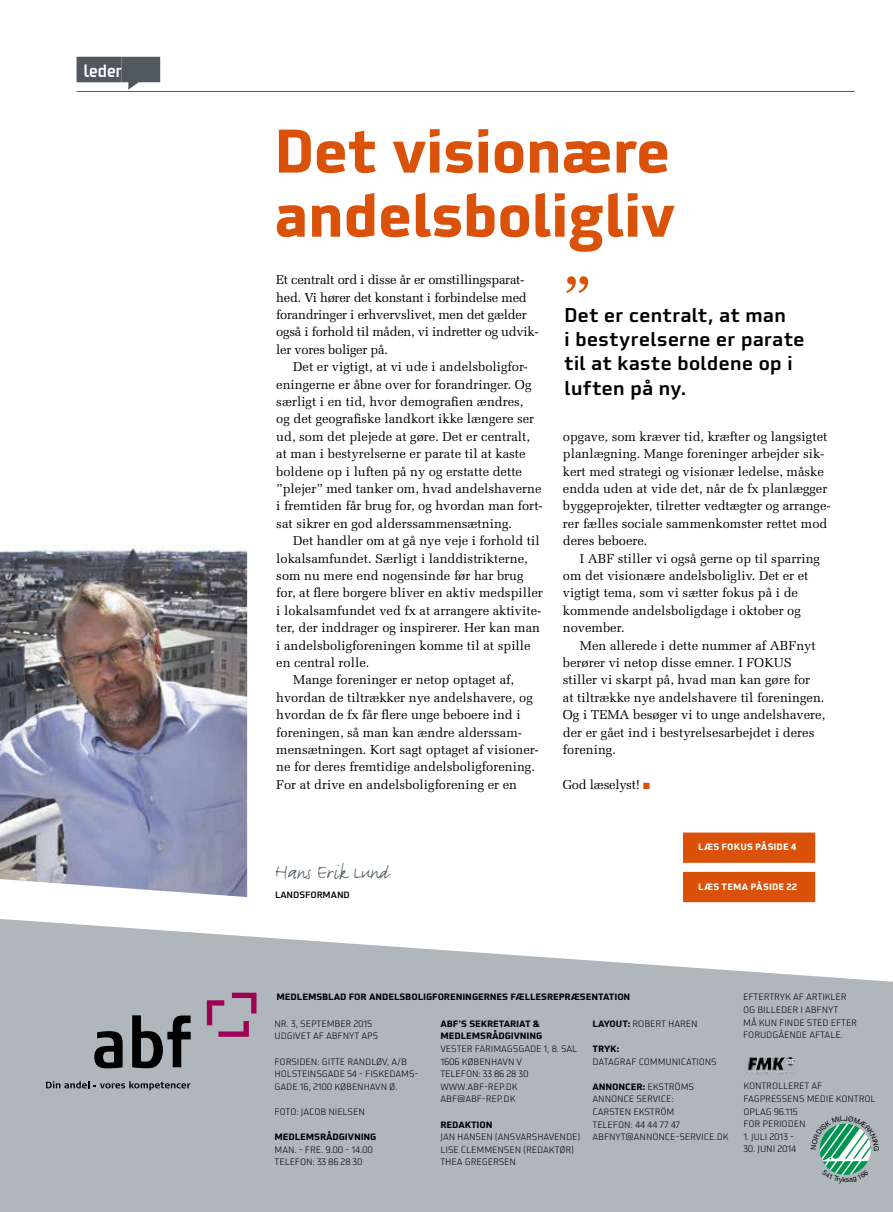
<style>
.page{position:relative;width:893px;height:1212px;background:#fff}
.page>*{position:absolute;margin:0;border:0;box-sizing:border-box;transform-origin:0 0}
.t1{font:700 60px/64.1px "Utility Pro";letter-spacing:-.02em;color:#da510a;scale:.96 1}
.t2{font:22.5px "FF Justlefthand";color:#4f595f}
.t3{font:500 19.5px/24px "Utility Pro";letter-spacing:-.005em;color:#000}
.t4{font:14.85px "Magion";color:#fff}
.t5{font:12.9px/17.4px "Melior LT Std";color:#000}
.t6{font:12.9px/17.4px "Melior LT Std";letter-spacing:-.02em;color:#000}
.t7{font:300 9px/12.6px "Utility Pro";letter-spacing:-.01em;color:#000}
.t8{font:700 9px/12.6px "Utility Pro";letter-spacing:-.01em;color:#000}
.t9{font:700 9px "Utility Pro";letter-spacing:.01em;color:#fff}
.t10{font:500 9px "Utility Pro";letter-spacing:-.01em;color:#000}
.s1{color:#da510a}
.s2{font-weight:700}
</style>
<div class="page">
<hr style="left:77px;top:91px;width:778px;height:1px;background:#4f595f">
<div style="left:77px;top:57px;width:45px;height:25px;background:#4f595f"></div>
<svg style="left:122px;top:57px;width:38px;height:33px"></svg>
<svg style="left:0;top:919px;width:893px;height:293px;background:#b7bfc4"></svg>
<img style="left:744px;top:1057px;width:50px;height:18px">
<img style="left:0;top:545px;width:247px;height:352px">
<svg style="left:94px;top:1031px;width:29px;height:37px"></svg>
<svg style="left:132px;top:1015px;width:59px;height:53px;background:#595e61"></svg>
<svg style="left:46px;top:1081px;width:144px;height:9px"></svg>
<svg style="left:207px;top:993px;width:49px;height:44px;background:#aa839f"></svg>
<div style="left:683px;top:872px;width:132px;height:30px;background:#da510a"></div>
<div style="left:683px;top:832px;width:132px;height:31px;background:#da510a"></div>
<svg style="left:566px;top:276px;width:22px;height:17px"></svg>
<svg style="left:811px;top:1116px;width:68px;height:67px;background:#90bbac"></svg>
<p class="t4" style="left:84px;top:61px;width:39px">leder</p>
<h1 class="t1" style="left:274px;top:119px;width:420px">Det visionære andelsboligliv</h1>
<p class="t6" style="left:276px;top:271px;width:264px">Et centralt ord i disse år er omstillingsparat&shy;hed. Vi hører det konstant i forbindelse med forandringer i erhvervslivet, men det gælder også i forhold til måden, vi indretter og udvik&shy;ler vores boliger på.</p>
<p class="t5" style="left:276px;top:358px;width:268px;text-indent:17px">Det er vigtigt, at vi ude i andelsboligfor&shy;eningerne er åbne over for forandringer. Og særligt i en tid, hvor demografien ændres,<br>og det geografiske landkort ikke længere ser ud, som det plejede at gøre. Det er centralt, at man i bestyrelserne er parate til at kaste boldene op i luften på ny og erstatte dette ”plejer” med tanker om, hvad andelshaverne i fremtiden får brug for, og hvordan man fort&shy;sat sikrer en god alderssammensætning.</p>
<p class="t5" style="left:293px;top:532px;width:248px">Det handler om at gå nye veje i forhold til</p>
<p class="t5" style="left:276px;top:550px;width:253px">lokalsamfundet. Særligt i landdistrikterne,</p>
<p class="t5" style="left:276px;top:567px;width:249px">som nu mere end nogensinde før har brug</p>
<p class="t5" style="left:276px;top:584px;width:268px">for, at flere borgere bliver en aktiv medspiller</p>
<p class="t5" style="left:276px;top:602px;width:267px">i lokalsamfundet ved fx at arrangere aktivite-</p>
<p class="t5" style="left:276px;top:619px;width:265px">ter, der inddrager og inspirerer. Her kan man</p>
<p class="t5" style="left:276px;top:637px;width:256px">i andelsboligforeningen komme til at spille</p>
<p class="t5" style="left:276px;top:654px;width:95px">en central rolle.</p>
<p class="t5" style="left:293px;top:671px;width:222px">Mange foreninger er netop optaget af,</p>
<p class="t5" style="left:276px;top:689px;width:258px">hvordan de tiltrækker nye andelshavere, og</p>
<p class="t5" style="left:276px;top:706px;width:246px">hvordan de fx får flere unge beboere ind i</p>
<p class="t5" style="left:276px;top:724px;width:247px">foreningen, så man kan ændre alderssam-</p>
<p class="t5" style="left:276px;top:741px;width:264px">mensætningen. Kort sagt optaget af visioner-</p>
<p class="t5" style="left:276px;top:758px;width:260px">ne for deres fremtidige andelsboligforening.</p>
<p class="t5" style="left:276px;top:776px;width:242px">For at drive en andelsboligforening er en</p>
<h2 class="t2" style="left:275px;top:858px;width:116px">Hans Erik Lund</h2>
<p class="t10" style="left:275px;top:889px;width:76px">LANDSFORMAND</p>
<h3 class="t3" style="left:564px;top:303px;width:242px">Det er centralt, at man<br>i bestyrelserne er parate til at kaste boldene op i luften på ny.</h3>
<p class="t5" style="left:563px;top:428px;width:269px">opgave, som kræver tid, kræfter og langsigtet planlægning. Mange foreninger arbejder sik&shy;kert med strategi og visionær ledelse, måske endda uden at vide det, når de fx planlægger byggeprojekter, tilretter vedtægter og arrange&shy;rer fælles sociale sammenkomster rettet mod deres beboere.</p>
<p class="t5" style="left:563px;top:550px;width:259px;text-indent:17px">I ABF stiller vi også gerne op til sparring om det visionære andelsboligliv. Det er et vigtigt tema, som vi sætter fokus på i de kommende andelsboligdage i oktober og november.</p>
<p class="t5" style="left:563px;top:637px;width:264px;text-indent:17px">Men allerede i dette nummer af ABFnyt berører vi netop disse emner. I FOKUS stiller vi skarpt på, hvad man kan gøre for<br>at tiltrække nye andelshavere til foreningen.<br>Og i TEMA besøger vi to unge andelshavere, der er gået ind i bestyrelsesarbejdet i deres forening.</p>
<p class="t6" style="left:563px;top:776px;width:89px">God læselyst! <span class="s1">■</span></p>
<p class="t9" style="left:698px;top:841px;width:100px">LÆS FOKUS PÅSIDE 4</p>
<p class="t9" style="left:698px;top:881px;width:101px">LÆS TEMA PÅSIDE 22</p>
<p class="t8" style="left:277px;top:990px;width:355px">MEDLEMSBLAD FOR ANDELSBOLIGFORENINGERNES FÆLLESREPRÆSENTATION</p>
<p class="t7" style="left:275px;top:1017px;width:105px">NR. 3, SEPTEMBER 2015<br>UDGIVET AF ABFNYT APS</p>
<p class="t7" style="left:275px;top:1055px;width:145px">FORSIDEN: GITTE RANDLØV, A/B<br>HOLSTEINSGADE 54 - FISKEDAMS-<br>GADE 16, 2100 KØBENHAVN Ø.</p>
<p class="t7" style="left:275px;top:1106px;width:92px">FOTO: JACOB NIELSEN</p>
<p class="t8" style="left:275px;top:1131px;width:103px">MEDLEMSRÅDGIVNING</p>
<p class="t7" style="left:275px;top:1143px;width:100px">MAN. - FRE. 9.00 - 14.00<br>TELEFON: 33 86 28 30</p>
<p class="t8" style="left:440px;top:1017px;width:103px">ABF'S SEKRETARIAT &amp;<br>MEDLEMSRÅDGIVNING</p>
<p class="t7" style="left:440px;top:1043px;width:138px">VESTER FARIMAGSGADE 1, 8. SAL<br>1606 KØBENHAVN V<br>TELEFON: 33 86 28 30<br>WWW.ABF-REP.DK<br>ABF@ABF-REP.DK</p>
<p class="t8" style="left:440px;top:1118px;width:54px">REDAKTION</p>
<p class="t7" style="left:440px;top:1131px;width:141px">JAN HANSEN (ANSVARSHAVENDE)<br>LISE CLEMMENSEN (REDAKTØR)<br>THEA GREGERSEN</p>
<p class="t7" style="left:592px;top:1017px;width:107px"><span class="s2">LAYOUT:</span> ROBERT HAREN</p>
<p class="t8" style="left:592px;top:1042px;width:28px">TRYK:</p>
<p class="t7" style="left:592px;top:1055px;width:126px">DATAGRAF COMMUNICATIONS</p>
<p class="t7" style="left:592px;top:1080px;width:138px"><span class="s2">ANNONCER:</span> EKSTRÖMS<br>ANNONCE SERVICE:<br>CARSTEN EKSTRÖM<br>TELEFON: 44 44 77 47<br>ABFNYT@ANNONCE-SERVICE.DK</p>
<p class="t7" style="left:743px;top:991px;width:115px">EFTERTRYK AF ARTIKLER<br>OG BILLEDER I ABFNYT<br>MÅ KUN FINDE STED EFTER<br>FORUDGÅENDE AFTALE.</p>
<p class="t7" style="left:743px;top:1080px;width:134px">KONTROLLERET AF<br>FAGPRESSENS MEDIE KONTROL<br>OPLAG 96.115<br>FOR PERIODEN</p>
<p class="t7" style="left:743px;top:1130px;width:52px">1. JULI 2013 -</p>
<p class="t7" style="left:743px;top:1143px;width:55px">30. JUNI 2014</p>
</div>
